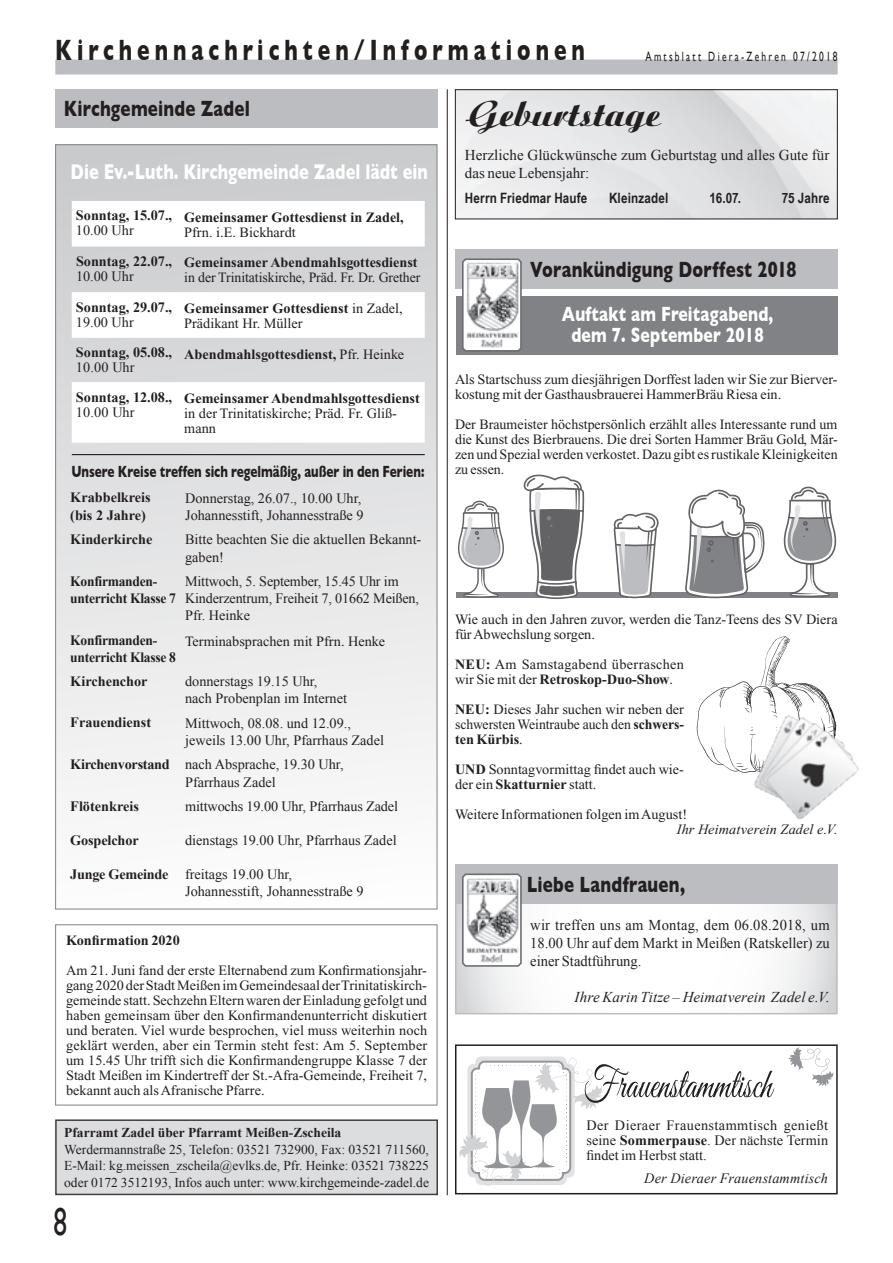
<style>
.page{position:relative;width:893px;height:1263px;background:#fff}
.page>*{position:absolute;margin:0;border:0;box-sizing:border-box;transform-origin:0 0}
.t1{font:39px "Gill Sans";color:#231f20;scale:.7 1}
.t2{font:800 37.5px "Aritus D";letter-spacing:-.005em;color:#231f20}
.t3{font:700 30px "Gill Sans";letter-spacing:.24em;color:#231f20;scale:.7 1}
.t4{font:700 22.5px "Gill Sans";letter-spacing:.015em;color:#231f20;scale:.75 1}
.t5{font:700 21.75px "Gill Sans";letter-spacing:.005em;color:#fff;scale:.75 1}
.t6{font:700 21px/21px "Gill Sans";letter-spacing:.01em;color:#fff;text-align:center;scale:.75 1}
.t7{font:700 16.5px "Gill Sans";letter-spacing:-.005em;color:#231f20;scale:.72 1}
.t8{font:15px/18px "Times New Roman";color:#231f20;text-align:justify}
.t9{font:italic 15px "Times New Roman";letter-spacing:.005em;color:#231f20}
.t10{font:14.25px/15px "Times New Roman";color:#231f20}
.t11{font:14.25px/17.2px "Times New Roman";color:#231f20}
.t12{font:700 14.25px/17.2px "Times New Roman";color:#231f20}
.t13{font:700 14.25px "Times New Roman";color:#231f20}
.t14{font:700 14.25px/17.2px "Times New Roman";letter-spacing:-.02em;color:#231f20;scale:.95 1}
.t15{font:14.25px/15px "Times New Roman";letter-spacing:.02em;color:#231f20}
.t16{font:700 14.25px "Arial Narrow";letter-spacing:.01em;color:#231f20}
.t17{font:italic 14.25px "Times New Roman";letter-spacing:.01em;color:#231f20}
.t18{font:italic 14.25px "Times New Roman";letter-spacing:.01em;color:#231f20}
.t19{font:13.5px/16.5px "Times New Roman";color:#231f20;text-align:justify}
.t20{font:700 13.5px "Times New Roman";color:#231f20}
.t21{font:13.5px "Gill Sans";letter-spacing:.24em;color:#231f20;scale:.7 1}
.s1{font-weight:700}
.s2{font-weight:400}
</style>
<div class="page">
<div style="left:55px;top:60px;width:783px;height:15px;background:#bcbdc0"></div>
<div style="left:56px;top:145px;width:381px;height:764px;background:linear-gradient(to bottom,#c9cacc,#fdfdfd)"></div>
<svg style="left:72px;top:201px;width:353px;height:242px"></svg>
<hr style="left:447px;top:89px;width:1px;height:1106px;background:#231f20">
<hr style="left:72px;top:454px;width:353px;height:1px;background:#231f20">
<div style="left:55px;top:89px;width:383px;height:39px;background:#bcbdc0"></div>
<div style="left:55px;top:1119px;width:383px;height:76px;background:#dcdddf;border:2px solid #3e3e3f"></div>
<div style="left:455px;top:1044px;width:383px;height:150px;border:2px solid #231f20"></div>
<svg style="left:457px;top:1056px;width:317px;height:130px"></svg>
<svg style="left:788px;top:1047px;width:46px;height:39px"></svg>
<svg style="left:458px;top:904px;width:377px;height:107px"></svg>
<div style="left:455px;top:877px;width:383px;height:137px;border:2px solid #bcbdc0"></div>
<div style="left:455px;top:864px;width:383px;height:40px;background:#bcbdc0"></div>
<div style="left:455px;top:249px;width:383px;height:40px;background:#bcbdc0"></div>
<svg style="left:461px;top:873px;width:62px;height:95px"></svg>
<div style="left:55px;top:924px;width:382px;height:181px;background:#fff;border:1px solid #808285"></div>
<div style="left:455px;top:89px;width:383px;height:130px;border:1px solid #231f20"></div>
<div style="left:456px;top:296px;width:382px;height:59px;background:#808285"></div>
<div style="left:456px;top:592px;width:382px;height:5px;background:#808285"></div>
<svg style="left:462px;top:258px;width:60px;height:94px"></svg>
<svg style="left:612px;top:512px;width:49px;height:87px"></svg>
<svg style="left:783px;top:486px;width:54px;height:111px"></svg>
<svg style="left:684px;top:489px;width:83px;height:110px"></svg>
<svg style="left:521px;top:474px;width:63px;height:125px"></svg>
<svg style="left:456px;top:500px;width:50px;height:98px"></svg>
<svg style="left:696px;top:636px;width:129px;height:133px"></svg>
<img style="left:728px;top:695px;width:131px;height:125px">
<h3 class="t3" style="left:55px;top:32px;width:758px">Kirchennachrichten/Informationen</h3>
<p class="t21" style="left:645px;top:49px;width:276px">Amtsblatt Diera-Zehren 07/2018</p>
<h3 class="t4" style="left:64px;top:95px;width:250px">Kirchgemeinde Zadel</h3>
<h3 class="t5" style="left:71px;top:159px;width:478px">Die Ev.-Luth. Kirchgemeinde Zadel lädt ein</h3>
<p class="t12" style="left:76px;top:207px;width:98px">Sonntag, 15.07.,</p>
<p class="t11" style="left:76px;top:222px;width:59px">10.00 Uhr</p>
<p class="t13" style="left:184px;top:209px;width:221px">Gemeinsamer Gottesdienst in Zadel,</p>
<p class="t10" style="left:184px;top:225px;width:113px">Pfrn. i.E. Bickhardt</p>
<p class="t12" style="left:76px;top:252px;width:98px">Sonntag, 22.07.,</p>
<p class="t11" style="left:76px;top:267px;width:59px">10.00 Uhr</p>
<p class="t13" style="left:184px;top:255px;width:235px">Gemeinsamer Abendmahlsgottesdienst</p>
<p class="t10" style="left:184px;top:270px;width:238px">in der Trinitatiskirche, Präd. Fr. Dr. Grether</p>
<p class="t12" style="left:76px;top:298px;width:98px">Sonntag, 29.07.,</p>
<p class="t11" style="left:76px;top:313px;width:59px">19.00 Uhr</p>
<p class="t10" style="left:184px;top:301px;width:220px"><span class="s1">Gemeinsamer Gottesdienst</span> in Zadel,<br>Prädikant Hr. Müller</p>
<p class="t12" style="left:76px;top:344px;width:98px">Sonntag, 05.08.,</p>
<p class="t11" style="left:76px;top:359px;width:60px">10.00 Uhr</p>
<p class="t13" style="left:184px;top:346px;width:222px">Abendmahlsgottesdienst, <span class="s2">Pfr. Heinke</span></p>
<p class="t12" style="left:76px;top:388px;width:98px">Sonntag, 12.08.,</p>
<p class="t11" style="left:76px;top:403px;width:60px">10.00 Uhr</p>
<p class="t13" style="left:184px;top:390px;width:237px">Gemeinsamer Abendmahlsgottesdienst</p>
<p class="t10" style="left:184px;top:406px;width:214px">in der Trinitatiskirche; Präd. Fr. Gliß&shy;mann</p>
<p class="t7" style="left:71px;top:461px;width:492px">Unsere Kreise treffen sich regelmäßig, außer in den Ferien:</p>
<p class="t12" style="left:70px;top:489px;width:82px">Krabbelkreis (bis 2 Jahre)</p>
<p class="t11" style="left:185px;top:489px;width:180px">Donnerstag, 26.07., 10.00 Uhr,<br>Johannesstift, Johannesstraße 9</p>
<p class="t12" style="left:70px;top:530px;width:84px">Kinderkirche</p>
<p class="t11" style="left:185px;top:531px;width:238px">Bitte beachten Sie die aktuellen Bekannt&shy;gaben!</p>
<p class="t14" style="left:70px;top:572px;width:113px">Konfirmanden&shy;unterricht Klasse 7</p>
<p class="t11" style="left:185px;top:572px;width:235px">Mittwoch, 5. September, 15.45 Uhr im<br>Kinderzentrum, Freiheit 7, 01662 Meißen,<br>Pfr. Heinke</p>
<p class="t14" style="left:70px;top:631px;width:113px">Konfirmanden&shy;unterricht Klasse 8</p>
<p class="t10" style="left:185px;top:634px;width:202px">Terminabsprachen mit Pfrn. Henke</p>
<p class="t12" style="left:70px;top:672px;width:79px">Kirchenchor</p>
<p class="t11" style="left:185px;top:672px;width:163px">donnerstags 19.15 Uhr, nach Probenplan im Internet</p>
<p class="t12" style="left:70px;top:714px;width:82px">Frauendienst</p>
<p class="t11" style="left:185px;top:714px;width:200px">Mittwoch, 08.08. und 12.09., jeweils 13.00 Uhr, Pfarrhaus Zadel</p>
<p class="t11" style="left:185px;top:756px;width:160px;text-indent:-115px"><span class="s1">Kirchenvorstand</span> nach Absprache, 19.30 Uhr,<br>Pfarrhaus Zadel</p>
<p class="t12" style="left:70px;top:797px;width:70px">Flötenkreis</p>
<p class="t11" style="left:185px;top:797px;width:214px">mittwochs 19.00 Uhr, Pfarrhaus Zadel</p>
<p class="t12" style="left:70px;top:831px;width:70px">Gospelchor</p>
<p class="t11" style="left:185px;top:831px;width:213px">dienstags 19.00 Uhr, Pfarrhaus Zadel</p>
<p class="t11" style="left:185px;top:865px;width:180px;text-indent:-115px"><span class="s1">Junge Gemeinde</span> freitags 19.00 Uhr,<br>Johannesstift, Johannesstraße 9</p>
<p class="t13" style="left:66px;top:932px;width:115px">Konfirmation 2020</p>
<p class="t10" style="left:66px;top:963px;width:363px;text-align:justify">Am 21. Juni fand der erste Elternabend zum Konfirmationsjahr&shy;gang 2020 der Stadt Meißen im Gemeindesaal der Trinitatiskirch&shy;gemeinde statt. Sechzehn Eltern waren der Einladung gefolgt und haben gemeinsam über den Konfirmandenunterricht diskutiert und beraten. Viel wurde besprochen, viel muss weiterhin noch geklärt werden, aber ein Termin steht fest: Am 5. September um 15.45 Uhr trifft sich die Konfirmandengruppe Klasse 7 der Stadt Meißen im Kindertreff der St.-Afra-Gemeinde, Freiheit 7, bekannt auch als Afranische Pfarre.</p>
<p class="t20" style="left:64px;top:1123px;width:279px">Pfarramt Zadel über Pfarramt Meißen-Zscheila</p>
<p class="t19" style="left:64px;top:1141px;width:366px">Werdermannstraße 25, Telefon: 03521 732900, Fax: 03521 711560, E-Mail: kg.meissen_zscheila@evlks.de, Pfr. Heinke: 03521 738225 oder 0172 3512193, Infos auch unter: www.kirchgemeinde-zadel.de</p>
<h1 class="t1" style="left:53px;top:1198px;width:21px">8</h1>
<h2 class="t2" style="left:468px;top:92px;width:195px">Geburtstage</h2>
<p class="t8" style="left:465px;top:146px;width:366px">Herzliche Glückwünsche zum Geburtstag und alles Gute für das neue Lebensjahr:</p>
<p class="t16" style="left:465px;top:189px;width:124px">Herrn Friedmar Haufe</p>
<p class="t16" style="left:609px;top:189px;width:61px">Kleinzadel</p>
<p class="t16" style="left:709px;top:189px;width:33px">16.07.</p>
<p class="t16" style="left:782px;top:189px;width:49px">75 Jahre</p>
<h3 class="t4" style="left:530px;top:256px;width:356px">Vorankündigung Dorffest 2018</h3>
<h3 class="t6" style="left:562px;top:304px;width:283px">Auftakt am Freitagabend, dem 7. September 2018</h3>
<p class="t10" style="left:455px;top:372px;width:384px">Als Startschuss zum diesjährigen Dorffest laden wir Sie zur Bierver&shy;kostung mit der Gasthausbrauerei HammerBräu Riesa ein.</p>
<p class="t10" style="left:455px;top:417px;width:384px;text-align:justify">Der Braumeister höchstpersönlich erzählt alles Interessante rund um die Kunst des Bierbrauens. Die drei Sorten Hammer Bräu Gold, Mär&shy;zen und Spezial werden verkostet. Dazu gibt es rustikale Kleinigkeiten zu essen.</p>
<p class="t10" style="left:455px;top:612px;width:384px">Wie auch in den Jahren zuvor, werden die Tanz-Teens des SV Diera für Abwechslung sorgen.</p>
<p class="t15" style="left:455px;top:657px;width:230px"><span class="s1">NEU:</span> Am Samstagabend überraschen wir Sie mit der <span class="s1">Retroskop-Duo-Show</span>.</p>
<p class="t10" style="left:455px;top:702px;width:230px;text-align:justify"><span class="s1">NEU:</span> Dieses Jahr suchen wir neben der schwersten Weintraube auch den <span class="s1">schwers&shy;ten Kürbis</span>.</p>
<p class="t10" style="left:455px;top:762px;width:230px"><span class="s1">UND</span> Sonntagvormittag findet auch wie&shy;der ein <span class="s1">Skatturnier</span> statt.</p>
<p class="t10" style="left:455px;top:807px;width:234px">Weitere Informationen folgen im August!</p>
<p class="t18" style="left:677px;top:822px;width:162px">Ihr Heimatverein Zadel e.V.</p>
<h3 class="t4" style="left:527px;top:871px;width:213px">Liebe Landfrauen,</h3>
<p class="t8" style="left:530px;top:915px;width:301px">wir treffen uns am Montag, dem 06.08.2018, um 18.00 Uhr auf dem Markt in Meißen (Ratskeller) zu einer Stadtführung.</p>
<p class="t9" style="left:574px;top:986px;width:257px">Ihre Karin Titze – Heimatverein Zadel e.V.</p>
<p class="t11" style="left:586px;top:1118px;width:243px;line-height:15px;text-align:justify">Der Dieraer Frauenstammtisch genießt seine <span class="s1">Sommerpause</span>. Der nächste Termin findet im Herbst statt.</p>
<p class="t17" style="left:644px;top:1168px;width:185px">Der Dieraer Frauenstammtisch</p>
</div>
